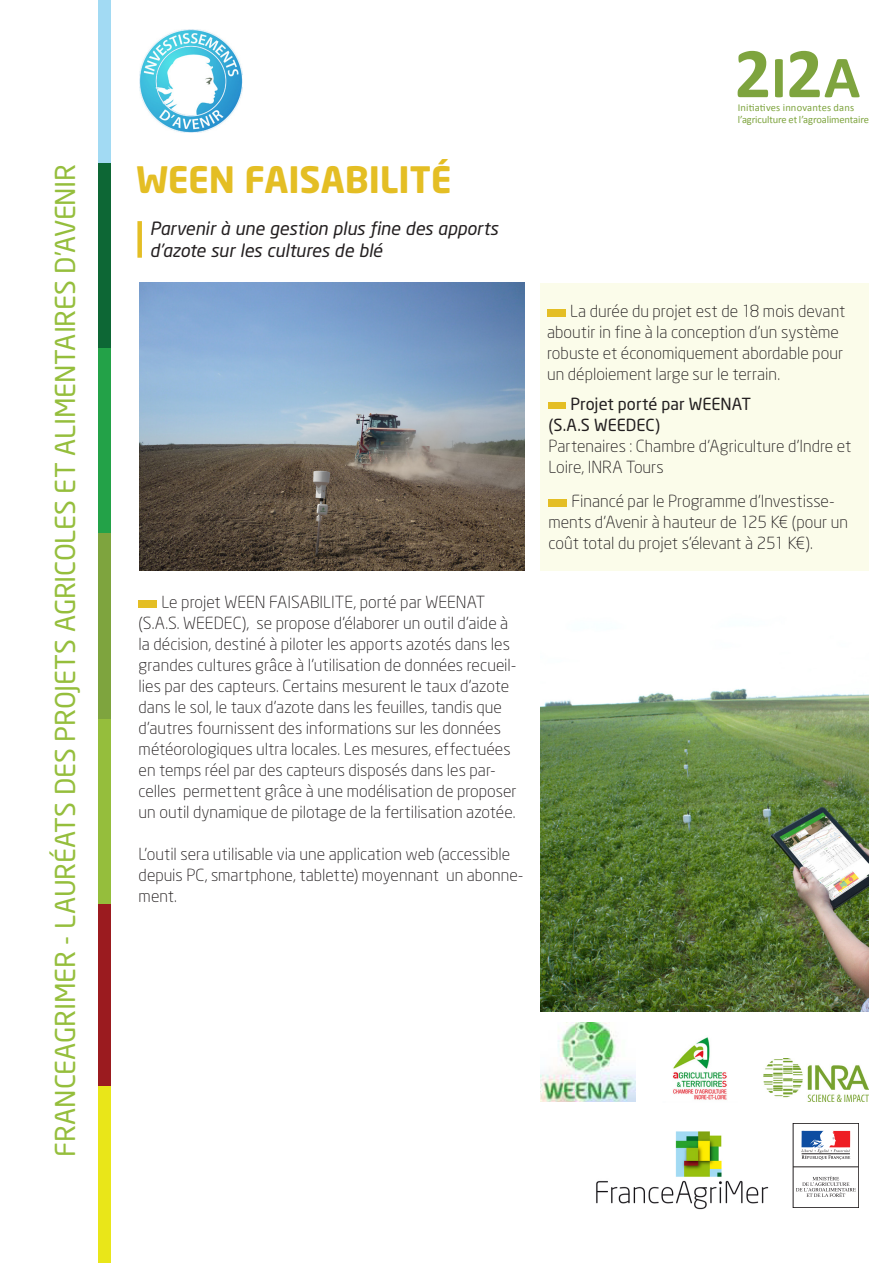
<style>
.page{position:relative;width:893px;height:1263px;background:#fff}
.page>*{position:absolute;margin:0;border:0;box-sizing:border-box;transform-origin:0 0}
.t1{font:700 72px "Calibri";color:#7ea43e}
.t2{font:700 60px "Calibri";color:#7ea43e}
.Titre{font:700 36px "Neo Sans";letter-spacing:-.005em;color:#e4be24}
.t3{font:27px "Neo Sans";letter-spacing:-.005em;color:#95be3c}
.Sous-titre{font:italic 18px/21.6px "Neo Sans";letter-spacing:-.005em;color:#231f20}
.Texte_courant{font:300 16.5px/21px "Neo Sans";color:#231f20}
.Texte_courant-2{font:16.5px/21px "Neo Sans";color:#231f20}
.t4{font:10.5px "Calibri";letter-spacing:-.01em;color:#7ea43e}
.t5{font:10.5px "Calibri";letter-spacing:.015em;color:#7ea43e}
.s1{font-size:72px}
</style>
<div class="page">
<div style="left:99px;top:0;width:12px;height:1263px;background:#a2daf3"></div>
<div style="left:99px;top:164px;width:12px;height:185px;background:#0d6735"></div>
<div style="left:99px;top:349px;width:12px;height:185px;background:#23a248"></div>
<div style="left:99px;top:534px;width:12px;height:185px;background:#7ea43e"></div>
<div style="left:99px;top:719px;width:12px;height:185px;background:#95be3c"></div>
<div style="left:99px;top:904px;width:12px;height:185px;background:#9b1b1f"></div>
<div style="left:99px;top:1086px;width:12px;height:177px;background:#e9e619"></div>
<img style="left:139px;top:30px;width:103px;height:103px">
<img style="left:596px;top:1131px;width:173px;height:79px">
<div style="left:793px;top:1123px;width:66px;height:85px;border:1px solid #231f20"></div>
<svg style="left:801px;top:1131px;width:49px;height:28px"></svg>
<hr style="left:793px;top:1166px;width:65px;height:1px;background:#231f20">
<svg style="left:796px;top:1176px;width:60px;height:21px"></svg>
<div style="left:540px;top:283px;width:329px;height:287px;background:#fbfcea"></div>
<img style="left:140px;top:283px;width:384px;height:287px">
<div style="left:139px;top:601px;width:18px;height:7px;background:#e4be24"></div>
<div style="left:547px;top:309px;width:19px;height:7px;background:#e4be24"></div>
<div style="left:549px;top:402px;width:17px;height:7px;background:#e4be24"></div>
<div style="left:549px;top:500px;width:18px;height:7px;background:#e4be24"></div>
<div style="left:137px;top:221px;width:5px;height:37px;background:#e4be24"></div>
<img style="left:540px;top:688px;width:329px;height:323px">
<img style="left:763px;top:1058px;width:106px;height:43px">
<img style="left:540px;top:1023px;width:95px;height:78px">
<img style="left:672px;top:1037px;width:55px;height:63px">
<h3 class="t3" style="left:49px;top:1157px;width:994px;rotate:-90deg">FRANCEAGRIMER - LAURÉATS DES PROJETS AGRICOLES ET ALIMENTAIRES D’AVENIR</h3>
<p class="Titre" style="left:136px;top:157px;width:317px">WEEN FAISABILITÉ</p>
<p class="Sous-titre" style="left:150px;top:218px;width:350px">Parvenir à une gestion plus fine des apports d’azote sur les cultures de blé</p>
<p class="Texte_courant" style="left:139px;top:592px;width:380px;text-indent:23px">Le projet WEEN FAISABILITE, porté par WEENAT (S.A.S. WEEDEC), se propose d’élaborer un outil d’aide à la décision, destiné à piloter les apports azotés dans les grandes cultures grâce à l’utilisation de données recueil&shy;lies par des capteurs. Certains mesurent le taux d’azote dans le sol, le taux d’azote dans les feuilles, tandis que d’autres fournissent des informations sur les données météorologiques ultra locales. Les mesures, effectuées en temps réel par des capteurs disposés dans les par&shy;celles permettent grâce à une modélisation de proposer un outil dynamique de pilotage de la fertilisation azotée.</p>
<p class="Texte_courant" style="left:139px;top:844px;width:386px">L’outil sera utilisable via une application web (accessible depuis PC, smartphone, tablette) moyennant un abonne&shy;ment.</p>
<p class="t1" style="left:734px;top:27px;width:38px">2</p>
<p class="t5" style="left:738px;top:101px;width:118px">Initiatives innovantes dans</p>
<p class="t2" style="left:771px;top:39px;width:91px">I<span class="s1">2</span>A</p>
<p class="t4" style="left:738px;top:113px;width:133px">l’agriculture et l’agroalimentaire</p>
<p class="Texte_courant" style="left:547px;top:300px;width:300px;text-indent:23px">La durée du projet est de 18 mois devant aboutir in fine à la conception d’un système robuste et économiquement abordable pour un déploiement large sur le terrain.</p>
<p class="Texte_courant-2" style="left:549px;top:393px;width:204px;text-indent:22px">Projet porté par WEENAT (S.A.S WEEDEC)</p>
<p class="Texte_courant" style="left:549px;top:435px;width:304px">Partenaires : Chambre d’Agriculture d’Indre et<br>Loire, INRA Tours</p>
<p class="Texte_courant" style="left:549px;top:490px;width:301px;text-indent:23px">Financé par le Programme d’Investisse&shy;ments d’Avenir à hauteur de 125 K€ (pour un coût total du projet s’élevant à 251 K€).</p>
</div>
